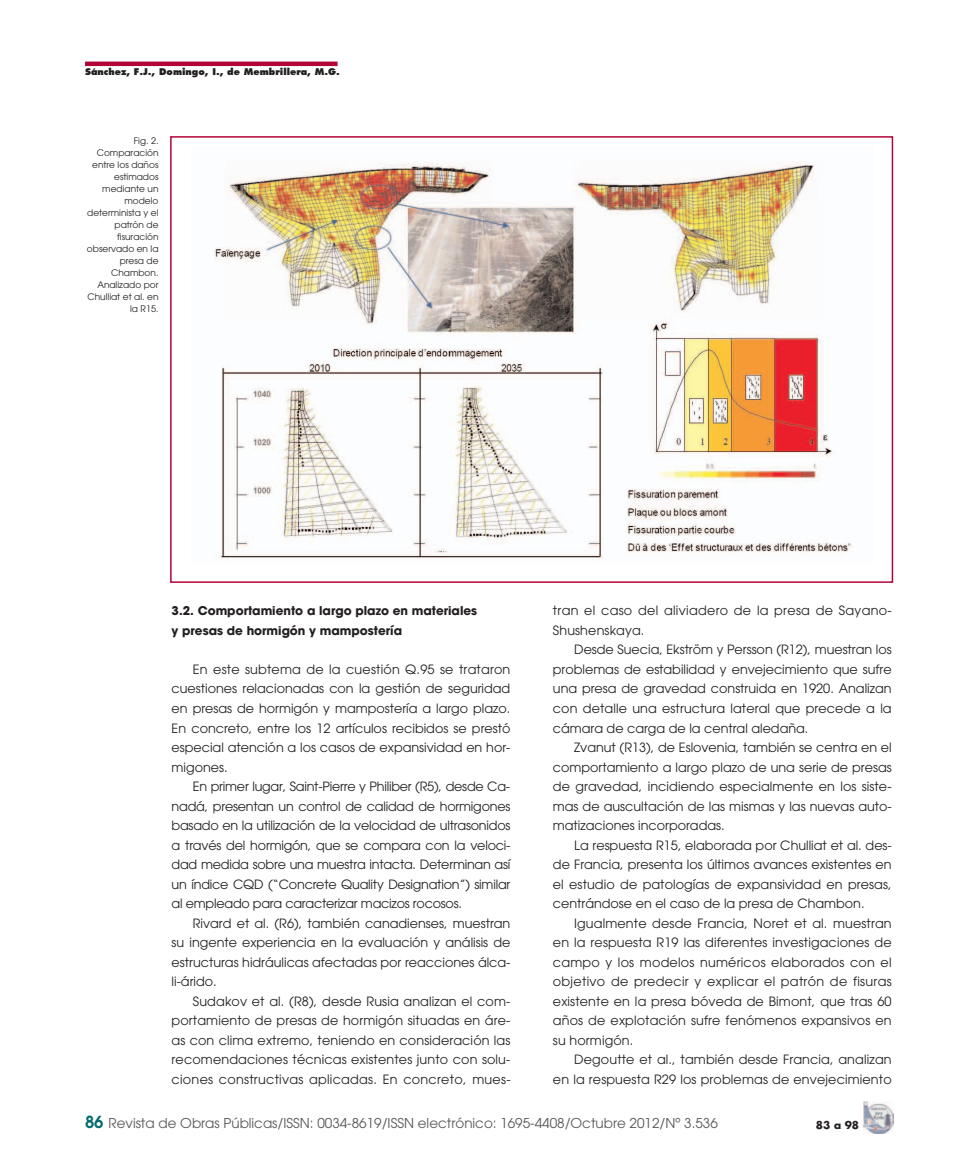
<style>
.page{position:relative;width:957px;height:1170px;background:#fff}
.page>*{position:absolute;margin:0;border:0;box-sizing:border-box;transform-origin:0 0}
.t1{font:13.5px "Avant Garde";color:#57585a}
.t2{font:12.75px/19.5px "Avant Garde";letter-spacing:.005em;color:#231f20;text-align:justify}
.t3{font:12.75px/19.5px "Avant Garde";letter-spacing:.025em;color:#231f20}
.t4{font:700 12px/19.5px "Avant Garde";color:#231f20}
.t5{font:700 10.5px "Futura";color:#231f20}
.t6{font:9px/12px "Avant Garde";color:#231f20;text-align:right}
.t7{font:800 9px "Futura";color:#231f20}
.s1{font-weight:600;font-size:16.5px;color:#006b6e}
</style>
<div class="page">
<hr style="left:85px;top:62px;width:252px;height:4px;background:#b30437">
<img style="left:863px;top:1101px;width:30px;height:32px">
<img style="left:214px;top:162px;width:639px;height:397px">
<div style="left:170px;top:136px;width:723px;height:447px;border:2px solid #b30437"></div>
<p class="t7" style="left:85px;top:68px;width:256px">Sánchez, F.J., Domingo, I., de Membrillera, M.G.</p>
<p class="t6" style="left:87px;top:136px;width:73px">Fig. 2.<br>Comparación entre los daños estimados mediante un modelo determinista y el patrón de fisuración observado en la presa de<br>Chambon.<br>Analizado por<br>Chulliat et al. en la R15.</p>
<p class="t4" style="left:172px;top:602px;width:307px">3.2. Comportamiento a largo plazo en materiales y presas de hormigón y mampostería</p>
<p class="t2" style="left:172px;top:660px;width:340px;text-indent:21px">En este subtema de la cuestión Q.95 se trataron cuestiones relacionadas con la gestión de seguridad en presas de hormigón y mampostería a largo plazo.<br>En concreto, entre los 12 artículos recibidos se prestó especial atención a los casos de expansividad en hor&shy;migones.</p>
<p class="t2" style="left:172px;top:777px;width:340px;text-indent:21px">En primer lugar, Saint-Pierre y Philiber (R5), desde Ca&shy;nadá, presentan un control de calidad de hormigones basado en la utilización de la velocidad de ultrasonidos a través del hormigón, que se compara con la veloci&shy;dad medida sobre una muestra intacta. Determinan así un índice CQD (“Concrete Quality Designation”) similar al empleado para caracterizar macizos rocosos.</p>
<p class="t2" style="left:172px;top:914px;width:340px;text-indent:21px">Rivard et al. (R6), también canadienses, muestran su ingente experiencia en la evaluación y análisis de estructuras hidráulicas afectadas por reacciones álca&shy;li-árido.</p>
<p class="t2" style="left:172px;top:992px;width:340px;text-indent:21px">Sudakov et al. (R8), desde Rusia analizan el com&shy;portamiento de presas de hormigón situadas en áre&shy;as con clima extremo, teniendo en consideración las recomendaciones técnicas existentes junto con solu&shy;ciones constructivas aplicadas. En concreto, mues-</p>
<p class="t3" style="left:553px;top:602px;width:340px">tran el caso del aliviadero de la presa de Sayano-<br>Shushenskaya.</p>
<p class="t2" style="left:553px;top:641px;width:340px;text-indent:21px">Desde Suecia, Ekström y Persson (R12), muestran los problemas de estabilidad y envejecimiento que sufre una presa de gravedad construida en 1920. Analizan con detalle una estructura lateral que precede a la cámara de carga de la central aledaña.</p>
<p class="t2" style="left:553px;top:738px;width:340px;text-indent:21px">Zvanut (R13), de Eslovenia, también se centra en el comportamiento a largo plazo de una serie de presas de gravedad, incidiendo especialmente en los siste&shy;mas de auscultación de las mismas y las nuevas auto&shy;matizaciones incorporadas.</p>
<p class="t2" style="left:553px;top:836px;width:340px;text-indent:21px">La respuesta R15, elaborada por Chulliat et al. des&shy;de Francia, presenta los últimos avances existentes en el estudio de patologías de expansividad en presas, centrándose en el caso de la presa de Chambon.</p>
<p class="t2" style="left:553px;top:914px;width:340px;text-indent:21px">Igualmente desde Francia, Noret et al. muestran en la respuesta R19 las diferentes investigaciones de campo y los modelos numéricos elaborados con el objetivo de predecir y explicar el patrón de fisuras existente en la presa bóveda de Bimont, que tras 60 años de explotación sufre fenómenos expansivos en su hormigón.</p>
<p class="t2" style="left:553px;top:1050px;width:340px;text-align:right">Degoutte et al., también desde Francia, analizan<br>en la respuesta R29 los problemas de envejecimiento</p>
<p class="t1" style="left:85px;top:1118px;width:634px"><span class="s1">86</span> Revista de Obras Públicas/ISSN: 0034-8619/ISSN electrónico: 1695-4408/Octubre 2012/Nº 3.536</p>
<p class="t5" style="left:816px;top:1120px;width:45px">83 a 98</p>
</div>
